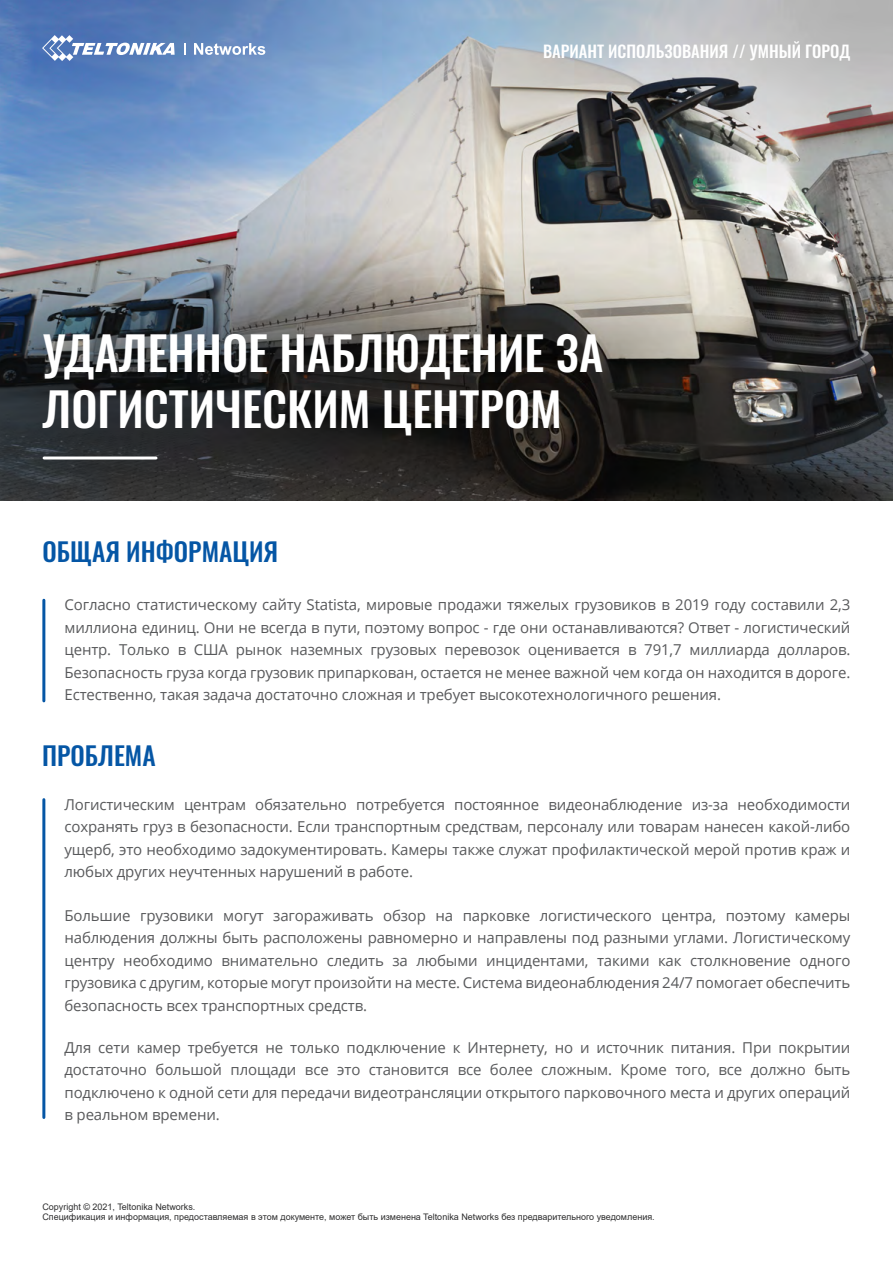
<style>
.page{position:relative;width:893px;height:1263px;background:#fff}
.page>*{position:absolute;margin:0;border:0;box-sizing:border-box;transform-origin:0 0}
.t1{font:500 46.5px/55.5px "Oswald";color:#fff}
.t2{font:500 25.5px "Oswald";color:#0556a5}
.t3{font:500 16.5px "Oswald";color:#fff}
.t4{font:15px/22.5px "Open Sans";letter-spacing:-.01em;color:#58595b;text-align:justify}
.t5{font:9px/10.1px "Arial";color:#2e2e2f}
</style>
<div class="page">
<img style="left:0;top:0;width:893px;height:500px">
<hr style="left:42px;top:600px;width:3px;height:101px;background:#0556a5">
<hr style="left:42px;top:800px;width:3px;height:317px;background:#0556a5">
<hr style="left:44px;top:456px;width:112px;height:3px;background:#fff">
<svg style="left:42px;top:35px;width:133px;height:26px"></svg>
<svg style="left:184px;top:43px;width:2px;height:12px"></svg>
<svg style="left:194px;top:43px;width:71px;height:12px"></svg>
<p class="t3" style="left:543px;top:43px;width:309px">ВАРИАНТ ИСПОЛЬЗОВАНИЯ // УМНЫЙ ГОРОД</p>
<h1 class="t1" style="left:43px;top:328px;width:562px">УДАЛЕННОЕ НАБЛЮДЕНИЕ ЗА<br>ЛОГИСТИЧЕСКИМ ЦЕНТРОМ</h1>
<h2 class="t2" style="left:43px;top:538px;width:237px">ОБЩАЯ ИНФОРМАЦИЯ</h2>
<p class="t4" style="left:64px;top:593px;width:787px">Согласно статистическому сайту Statista, мировые продажи тяжелых грузовиков в 2019 году составили 2,3 миллиона единиц. Они не всегда в пути, поэтому вопрос - где они останавливаются? Ответ - логистический центр. Только в США рынок наземных грузовых перевозок оценивается в 791,7 миллиарда долларов.<br>Безопасность груза когда грузовик припаркован, остается не менее важной чем когда он находится в дороге.<br>Естественно, такая задача достаточно сложная и требует высокотехнологичного решения.</p>
<h2 class="t2" style="left:42px;top:742px;width:115px">ПРОБЛЕМА</h2>
<p class="t4" style="left:64px;top:792px;width:787px">Логистическим центрам обязательно потребуется постоянное видеонаблюдение из-за необходимости сохранять груз в безопасности. Если транспортным средствам, персоналу или товарам нанесен какой-либо ущерб, это необходимо задокументировать. Камеры также служат профилактической мерой против краж и любых других неучтенных нарушений в работе.</p>
<p class="t4" style="left:64px;top:903px;width:787px">Большие грузовики могут загораживать обзор на парковке логистического центра, поэтому камеры наблюдения должны быть расположены равномерно и направлены под разными углами. Логистическому центру необходимо внимательно следить за любыми инцидентами, такими как столкновение одного грузовика с другим, которые могут произойти на месте. Система видеонаблюдения 24/7 помогает обеспечить безопасность всех транспортных средств.</p>
<p class="t4" style="left:64px;top:1035px;width:787px">Для сети камер требуется не только подключение к Интернету, но и источник питания. При покрытии достаточно большой площади все это становится все более сложным. Кроме того, все должно быть подключено к одной сети для передачи видеотрансляции открытого парковочного места и других операций в реальном времени.</p>
<p class="t5" style="left:42px;top:1202px;width:614px">Copyright © 2021, Teltonika Networks.<br>Спецификация и информация, предоставляемая в этом документе, может быть изменена Teltonika Networks без предварительного уведомления.</p>
</div>
